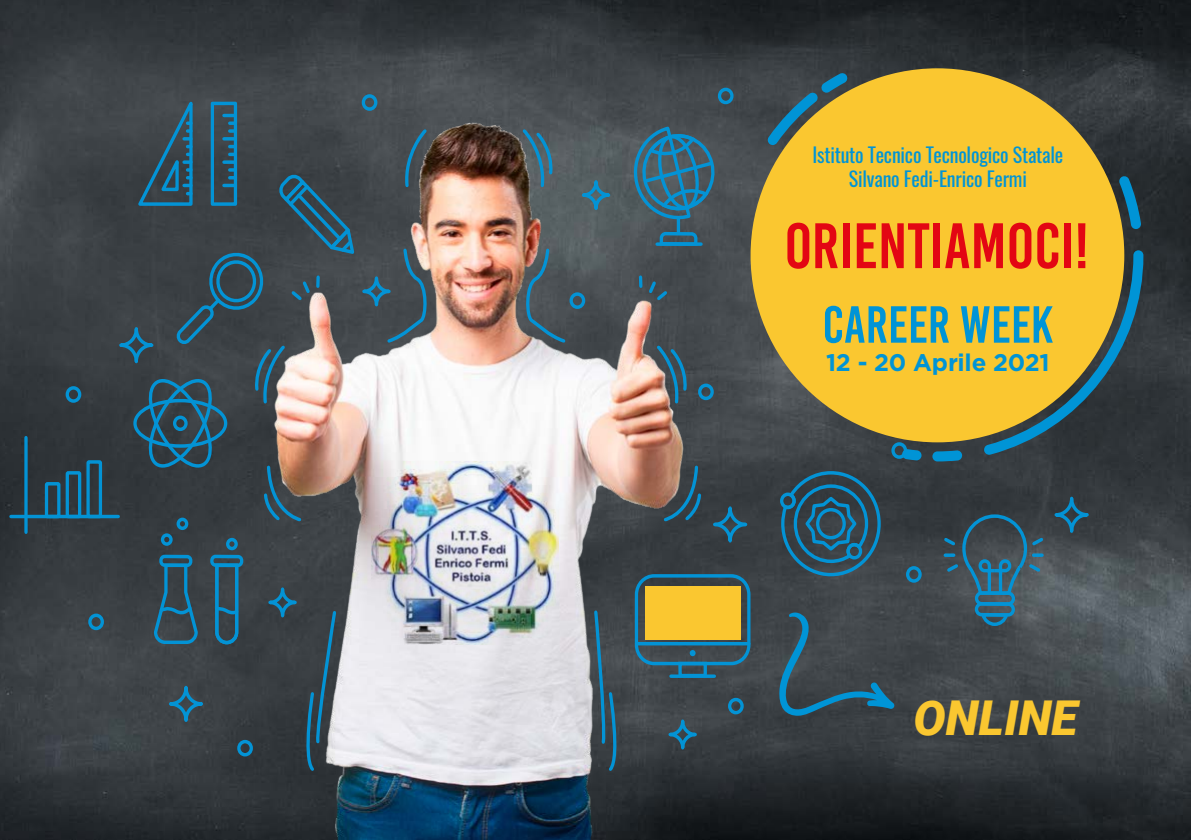
<style>
.page{position:relative;width:1191px;height:840px;background:#fff}
.page>*{position:absolute;margin:0;border:0;box-sizing:border-box;transform-origin:0 0}
.t1{font:64px "Bebas Kai";color:#e30613}
.t2{font:52px "Bebas Kai";color:#0094d6}
.t3{font:italic 900 48px "Roboto";color:#fac730}
.t4{font:700 24px "Gotham";letter-spacing:-.01em;color:#0094d6}
.t5{font:20px/24px "Oswald";letter-spacing:-.01em;color:#0094d6;text-align:center}
</style>
<div class="page">
<img style="left:0;top:0;width:1191px;height:839px">
<img style="left:255px;top:109px;width:431px;height:730px">
<div style="left:974px;top:591px;width:41px;height:14px;border:3px solid #0393d5;border-radius:5px"></div>
<div style="left:974px;top:601px;width:41px;height:15px;border:3px solid #0393d5;border-radius:5px"></div>
<svg style="left:979px;top:610px;width:31px;height:17px"></svg>
<svg style="left:941px;top:512px;width:105px;height:84px;background:#3a5563"></svg>
<svg style="left:639px;top:277px;width:31px;height:26px"></svg>
<svg style="left:662px;top:463px;width:41px;height:59px;background:#525b60"></svg>
<div style="left:45px;top:482px;width:16px;height:36px;border:3px solid #0393d5"></div>
<div style="left:66px;top:471px;width:15px;height:47px;border:3px solid #0393d5"></div>
<div style="left:86px;top:460px;width:16px;height:58px;border:3px solid #0393d5"></div>
<svg style="left:24px;top:437px;width:4px;height:95px"></svg>
<svg style="left:11px;top:514px;width:107px;height:4px"></svg>
<div style="left:713px;top:506px;width:34px;height:36px;border:3px solid #0393d5;border-radius:50%"></div>
<div style="left:1054px;top:496px;width:34px;height:36px;border:3px solid #0393d5;border-radius:50%"></div>
<div style="left:169px;top:685px;width:34px;height:36px;border:3px solid #0393d5;border-radius:50%"></div>
<div style="left:119px;top:327px;width:34px;height:36px;border:3px solid #0393d5;border-radius:50%"></div>
<div style="left:362px;top:276px;width:29px;height:30px;border:3px solid #0393d5;border-radius:50%"></div>
<div style="left:668px;top:719px;width:29px;height:30px;border:3px solid #0393d5;border-radius:50%"></div>
<div style="left:582px;top:180px;width:28px;height:30px;border:3px solid #0393d5;border-radius:50%"></div>
<div style="left:268px;top:587px;width:29px;height:30px;border:3px solid #0393d5;border-radius:50%"></div>
<div style="left:891px;top:442px;width:16px;height:16px;border:3px solid #0393d5;border-radius:50%"></div>
<div style="left:362px;top:94px;width:15px;height:17px;border:3px solid #0393d5;border-radius:50%"></div>
<div style="left:698px;top:383px;width:16px;height:17px;border:3px solid #0393d5;border-radius:50%"></div>
<div style="left:66px;top:386px;width:15px;height:16px;border:3px solid #0393d5;border-radius:50%"></div>
<div style="left:718px;top:88px;width:15px;height:16px;border:3px solid #0393d5;border-radius:50%"></div>
<div style="left:569px;top:292px;width:16px;height:17px;border:3px solid #0393d5;border-radius:50%"></div>
<div style="left:906px;top:566px;width:15px;height:16px;border:3px solid #0393d5;border-radius:50%"></div>
<div style="left:728px;top:697px;width:15px;height:17px;border:3px solid #0393d5;border-radius:50%"></div>
<div style="left:237px;top:739px;width:16px;height:17px;border:3px solid #0393d5;border-radius:50%"></div>
<div style="left:88px;top:613px;width:16px;height:16px;border:3px solid #0393d5;border-radius:50%"></div>
<svg style="left:779px;top:469px;width:103px;height:108px;background:#2b5367"></svg>
<svg style="left:658px;top:230px;width:41px;height:17px"></svg>
<svg style="left:631px;top:124px;width:85px;height:98px;background:#39687d"></svg>
<hr style="left:677px;top:217px;width:3px;height:16px;background:#0393d5">
<hr style="left:657px;top:242px;width:44px;height:4px;background:#0393d5">
<div style="left:161px;top:533px;width:12px;height:12px;border:3px solid #0393d5;border-radius:50%"></div>
<div style="left:176px;top:517px;width:12px;height:12px;border:3px solid #0393d5;border-radius:50%"></div>
<div style="left:226px;top:537px;width:12px;height:13px;border:3px solid #0393d5;border-radius:50%"></div>
<div style="left:159px;top:554px;width:33px;height:12px;border:3px solid #0393d5;border-radius:4px"></div>
<svg style="left:152px;top:561px;width:47px;height:84px;background:#2f5263"></svg>
<div style="left:210px;top:554px;width:33px;height:12px;border:3px solid #0393d5;border-radius:4px"></div>
<svg style="left:213px;top:561px;width:28px;height:84px;background:#295b73"></svg>
<div style="left:635px;top:574px;width:115px;height:90px;border:3px solid #0393d5;border-radius:18px"></div>
<svg style="left:636px;top:641px;width:113px;height:4px"></svg>
<svg style="left:689px;top:649px;width:6px;height:6px"></svg>
<div style="left:678px;top:661px;width:29px;height:15px;border:3px solid #0393d5"></div>
<hr style="left:671px;top:674px;width:43px;height:3px;background:#0393d5">
<svg style="left:303px;top:609px;width:35px;height:162px;background:#435964"></svg>
<svg style="left:592px;top:608px;width:28px;height:163px;background:#37515e"></svg>
<svg style="left:385px;top:247px;width:47px;height:98px;background:#536269"></svg>
<svg style="left:521px;top:247px;width:47px;height:98px;background:#535e65"></svg>
<svg style="left:404px;top:126px;width:25px;height:63px;background:#43555d"></svg>
<svg style="left:520px;top:126px;width:33px;height:63px;background:#48636d"></svg>
<svg style="left:654px;top:342px;width:34px;height:63px;background:#5b6a73"></svg>
<svg style="left:135px;top:90px;width:221px;height:432px;background:#4b575d"></svg>
<div style="left:750px;top:68px;width:374px;height:374px;background:#fac730;border-radius:50%"></div>
<svg style="left:1118px;top:175px;width:23px;height:54px"></svg>
<svg style="left:767px;top:72px;width:81px;height:73px"></svg>
<svg style="left:902px;top:448px;width:19px;height:12px"></svg>
<svg style="left:932px;top:450px;width:30px;height:11px"></svg>
<svg style="left:983px;top:250px;width:160px;height:204px"></svg>
<img style="left:372px;top:461px;width:187px;height:183px">
<div style="left:645px;top:585px;width:96px;height:54px;background:#fac730"></div>
<svg style="left:779px;top:610px;width:117px;height:105px;background:#374f5b"></svg>
<p class="t5" style="left:812px;top:141px;width:252px">Istituto Tecnico Tecnologico Statale<br>Silvano Fedi-Enrico Fermi</p>
<h1 class="t1" style="left:784px;top:211px;width:306px">ORIENTIAMOCI!</h1>
<h2 class="t2" style="left:822px;top:296px;width:232px">CAREER WEEK</h2>
<p class="t4" style="left:826px;top:346px;width:225px">12 - 20 Aprile 2021</p>
<h3 class="t3" style="left:913px;top:683px;width:166px">ONLINE</h3>
</div>
